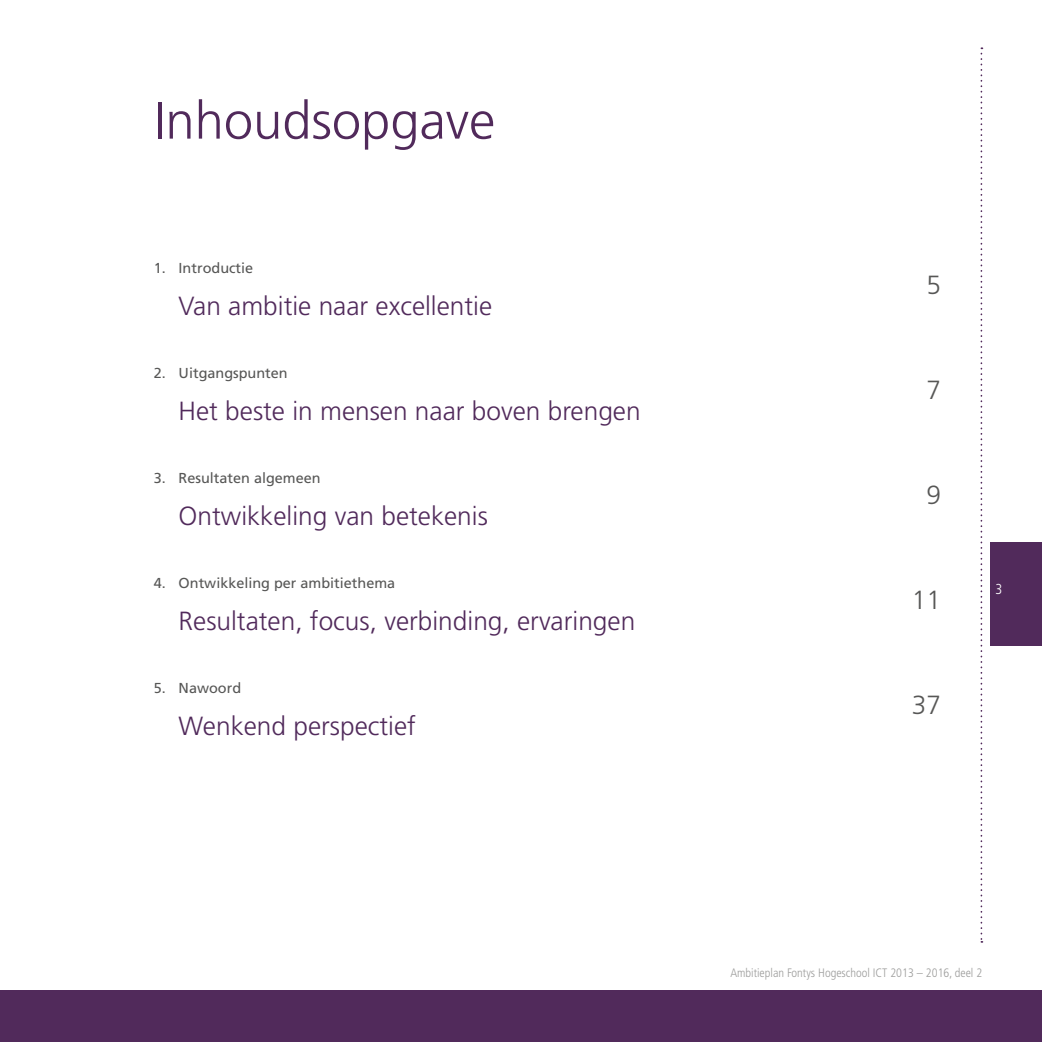
<style>
.page{position:relative;width:1042px;height:1042px;background:#fff}
.page>*{position:absolute;margin:0;border:0;box-sizing:border-box;transform-origin:0 0}
.t1{font:300 52.5px "Fontys Frutiger";color:#512a5b}
.t2{font:300 26.25px "Fontys Frutiger";color:#512a5b}
.t3{font:300 26.25px "Fontys Frutiger";color:#575756}
.t4{font:14.35px "Fontys Frutiger Roman";color:#575756}
.t5{font:300 14.35px "Fontys Frutiger Cn";color:#fff}
.t6{font:300 12.25px "Fontys Frutiger Cn";color:#9d9d9c}
</style>
<div class="page">
<div style="left:0;top:990px;width:1042px;height:52px;background:#512a5b"></div>
<svg style="left:980px;top:47px;width:2px;height:896px"></svg>
<div style="left:990px;top:543px;width:52px;height:103px;background:#512a5b"></div>
<h1 class="t1" style="left:154px;top:91px;width:343px">Inhoudsopgave</h1>
<p class="t4" style="left:154px;top:260px;width:101px">1. Introductie</p>
<p class="t2" style="left:179px;top:291px;width:315px">Van ambitie naar excellentie</p>
<p class="t4" style="left:154px;top:365px;width:135px">2. Uitgangspunten</p>
<p class="t2" style="left:179px;top:396px;width:463px">Het beste in mensen naar boven brengen</p>
<p class="t4" style="left:154px;top:470px;width:168px">3. Resultaten algemeen</p>
<p class="t2" style="left:179px;top:501px;width:311px">Ontwikkeling van betekenis</p>
<p class="t4" style="left:154px;top:575px;width:243px">4. Ontwikkeling per ambitiethema</p>
<p class="t2" style="left:179px;top:606px;width:458px">Resultaten, focus, verbinding, ervaringen</p>
<p class="t4" style="left:154px;top:680px;width:89px">5. Nawoord</p>
<p class="t2" style="left:179px;top:711px;width:239px">Wenkend perspectief</p>
<p class="t3" style="left:926px;top:270px;width:16px">5</p>
<p class="t3" style="left:926px;top:375px;width:16px">7</p>
<p class="t3" style="left:926px;top:480px;width:16px">9</p>
<p class="t3" style="left:912px;top:585px;width:31px">11</p>
<p class="t3" style="left:912px;top:690px;width:31px">37</p>
<p class="t5" style="left:995px;top:581px;width:8px">3</p>
<p class="t6" style="left:730px;top:966px;width:253px">Ambitieplan Fontys Hogeschool ICT 2013 – 2016, deel 2</p>
</div>
